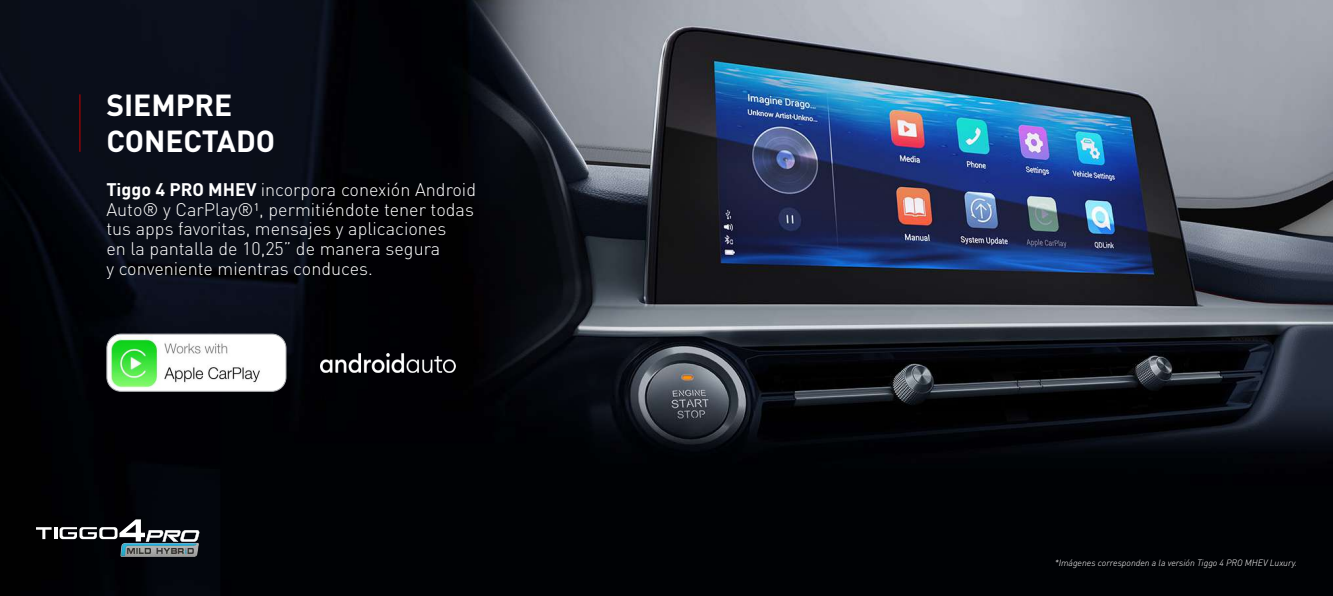
<style>
.page{position:relative;width:1333px;height:596px;background:#fff}
.page>*{position:absolute;margin:0;border:0;box-sizing:border-box;transform-origin:0 0}
.t1{font:700 30px/36px "DIN Pro";color:#fff}
.t2{font:300 18px/19.6px "DIN Pro";color:#fff}
.t3{font:italic 300 9px "DIN Pro";color:#fff}
.s1{font-weight:700}
</style>
<div class="page">
<img style="left:0;top:0;width:1332px;height:595px">
<svg style="left:36px;top:519px;width:163px;height:22px"></svg>
<img style="left:120px;top:541px;width:79px;height:18px">
<img style="left:107px;top:334px;width:179px;height:57px">
<div style="left:106px;top:333px;width:180px;height:58px;border:1px solid #aeafb3;border-radius:14px"></div>
<img style="left:320px;top:353px;width:136px;height:19px">
<hr style="left:79px;top:94px;width:1px;height:58px;background:#ca0100">
<h1 class="t1" style="left:106px;top:83px;width:170px">SIEMPRE<br>CONECTADO</h1>
<p class="t2" style="left:106px;top:178px;width:371px"><span class="s1">Tiggo 4 PRO MHEV</span> incorpora conexión Android Auto® y CarPlay®¹, permitiéndote tener todas tus apps favoritas, mensajes y aplicaciones<br>en la pantalla de 10,25” de manera segura<br>y conveniente mientras conduces.</p>
<p class="t3" style="left:1054px;top:556px;width:244px">*Imágenes corresponden a la versión Tiggo 4 PRO MHEV Luxury.</p>
</div>
